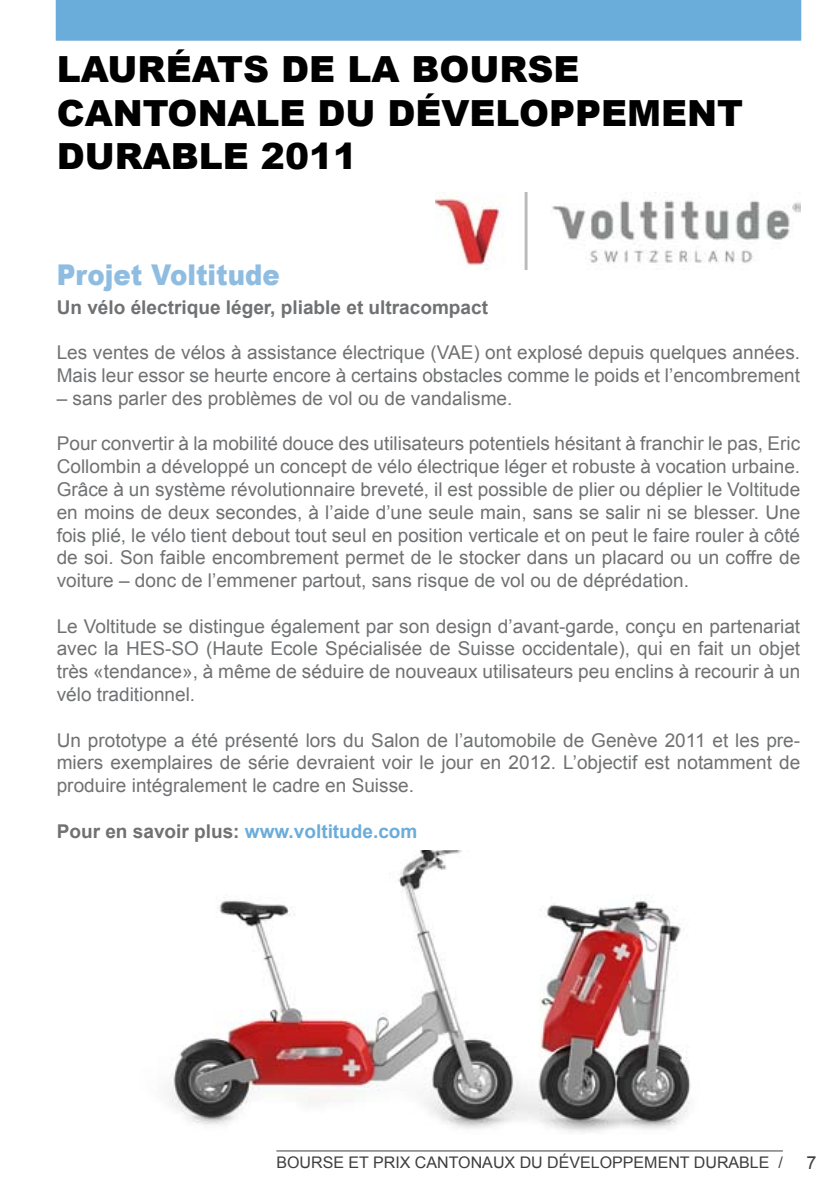
<style>
.page{position:relative;width:840px;height:1191px;background:#fff}
.page>*{position:absolute;margin:0;border:0;box-sizing:border-box;transform-origin:0 0}
.t1{font:900 36px/43.2px "Arial";color:#000}
.t2{font:900 28.6px "Arial";color:#8fbde2;scale:.91 1}
.t3{font:19px/22.8px "Arial";color:#707173;text-align:justify}
.t4{font:700 19px "Arial";color:#707173}
.t5{font:18px "Arial";color:#3e3e40}
.t6{font:16px "Arial";color:#3e3e40}
.s1{color:#6aacda}
</style>
<div class="page">
<hr style="left:276px;top:1150px;width:506px;height:1px;background:#3e3e40">
<div style="left:56px;top:0;width:744px;height:41px;background:#6aacda"></div>
<img style="left:169px;top:850px;width:522px;height:282px">
<img style="left:435px;top:193px;width:364px;height:77px">
<h1 class="t1" style="left:57px;top:47px;width:687px">LAURÉATS DE LA BOURSE<br>CANTONALE DU DÉVELOPPEMENT<br>DURABLE 2011</h1>
<h2 class="t2" style="left:57px;top:254px;width:247px">Projet Voltitude</h2>
<p class="t4" style="left:57px;top:294px;width:432px">Un vélo électrique léger, pliable et ultracompact</p>
<p class="t3" style="left:57px;top:341px;width:393px">Les ventes de vélos à assistance électrique (VAE</p>
<p class="t3" style="left:57px;top:341px;width:744px;text-align:right">) ont explosé depuis quelques années.<br>Mais leur essor se heurte encore à certains obstacles comme le poids et l’encombrement</p>
<p class="t3" style="left:57px;top:387px;width:457px">– sans parler des problèmes de vol ou de vandalisme.</p>
<p class="t3" style="left:57px;top:432px;width:744px">Pour convertir à la mobilité douce des utilisateurs potentiels hésitant à franchir le pas, Eric Collombin a développé un concept de vélo électrique léger et robuste à vocation urbaine.<br>Grâce à un système révolutionnaire breveté, il est possible de plier ou déplier le Voltitude en moins de deux secondes, à l’aide d’une seule main, sans se salir ni se blesser. U ne fois plié, le vélo tient debout tout seul en position verticale et on peut le faire rouler à côté de soi. Son faible encombrement permet de le stocker dans un placard ou un coffre de voiture – donc de l’emmener partout, sans risque de vol ou de déprédation.</p>
<p class="t3" style="left:57px;top:615px;width:744px">Le Voltitude se distingue également par son design d’avant-garde, conçu en partenariat avec la HES-SO (Haute Ecole Spécialisée de Suisse occidentale), qui en fait un objet très «tendance», à même de séduire de nouveaux utilisateurs peu enclins à recourir à un vélo traditionnel.</p>
<p class="t3" style="left:57px;top:728px;width:744px">U n prototype a été présenté lors du Salon de l’automobile de Genève 2011 et les pre&shy;miers exemplaires de série devraient voir le jour en 2012. L’objectif est notamment de produire intégralement le cadre en Suisse.</p>
<p class="t4" style="left:57px;top:818px;width:362px">Pour en savoir plus: <span class="s1">www.voltitude.com</span></p>
<p class="t6" style="left:276px;top:1152px;width:507px">bourse et prix cantonaux du développement durable /</p>
<p class="t5" style="left:806px;top:1151px;width:12px">7</p>
</div>
